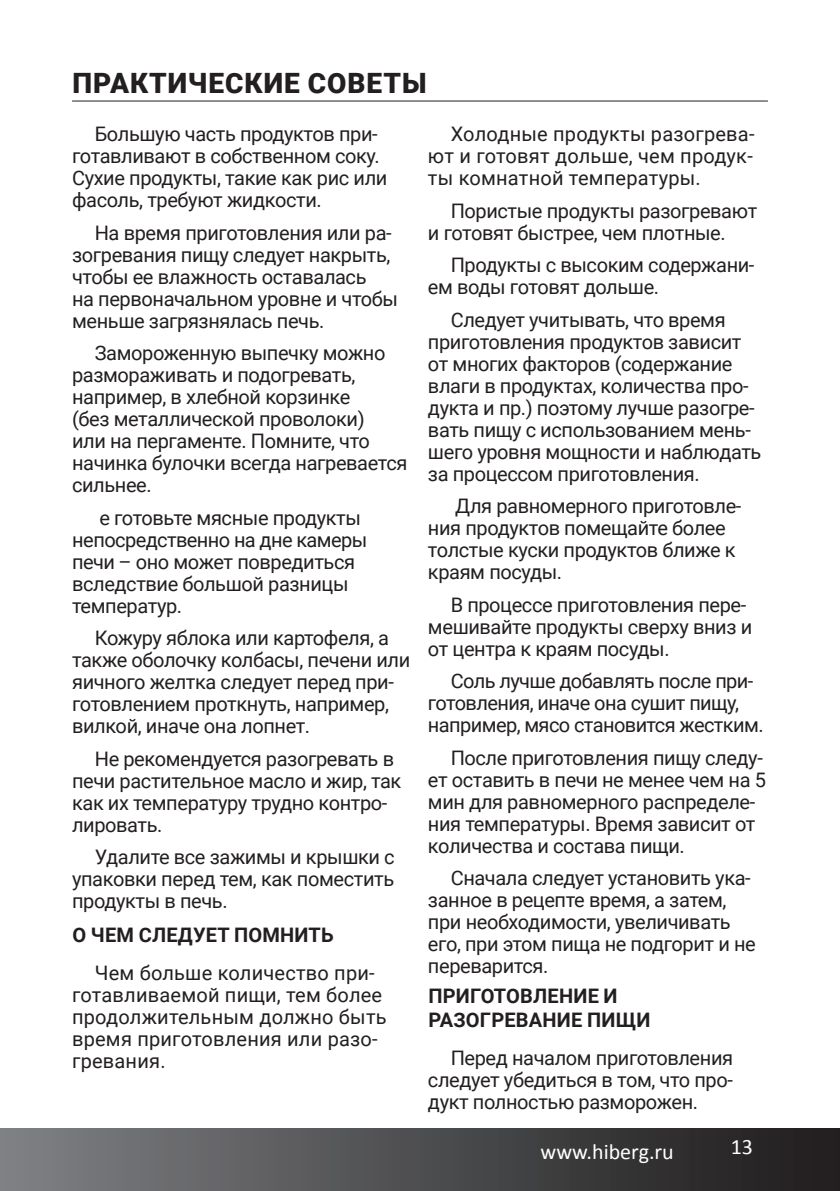
<style>
.page{position:relative;width:840px;height:1191px;background:#fff}
.page>*{position:absolute;margin:0;border:0;box-sizing:border-box;transform-origin:0 0}
.t1{font:900 28px "Roboto";letter-spacing:.035em;color:#231f20}
.t2{font:22px "Calibri";color:#fff}
.t3{font:20px/22px "Roboto";letter-spacing:-.02em;color:#231f20}
.t4{font:20px/22px "Roboto";letter-spacing:.01em;color:#231f20}
.t5{font:700 20px/24px "Roboto";letter-spacing:.01em;color:#231f20}
</style>
<div class="page">
<div style="left:0;top:1128px;width:839px;height:63px;background:linear-gradient(to right,#7e8184,#1e1b1c)"></div>
<hr style="left:72px;top:100px;width:695px;height:1px;background:#231f20">
<h1 class="t1" style="left:72px;top:63px;width:355px">ПРАКТИЧЕСКИЕ СОВЕТЫ</h1>
<p class="t3" style="left:72px;top:122px;width:316px;text-indent:23px">Большую часть продуктов при&shy;готавливают в собственном соку.<br>Сухие продукты, такие как рис или фасоль, требуют жидкости.</p>
<p class="t3" style="left:72px;top:221px;width:327px;text-indent:23px">На время приготовления или ра&shy;зогревания пищу следует накрыть, чтобы ее влажность оставалась<br>на первоначальном уровне и чтобы меньше загрязнялась печь.</p>
<p class="t3" style="left:72px;top:341px;width:336px;text-indent:23px">Замороженную выпечку можно размораживать и подогревать, например, в хлебной корзинке<br>(без металлической проволоки)<br>или на пергаменте. Помните, что начинка булочки всегда нагревается сильнее.</p>
<p class="t3" style="left:72px;top:506px;width:296px;text-indent:27px">е готовьте мясные продукты непосредственно на дне камеры печи – оно может повредиться вследствие большой разницы температур.</p>
<p class="t3" style="left:72px;top:626px;width:339px;text-indent:23px">Кожуру яблока или картофеля, а также оболочку колбасы, печени или яичного желтка следует перед при&shy;готовлением проткнуть, например, вилкой, иначе она лопнет.</p>
<p class="t3" style="left:72px;top:747px;width:330px;text-indent:23px">Не рекомендуется разогревать в печи растительное масло и жир, так как их температуру трудно контро&shy;лировать.</p>
<p class="t3" style="left:72px;top:845px;width:324px;text-align:justify;text-indent:23px">Удалите все зажимы и крышки с упаковки перед тем, как поместить продукты в печь.</p>
<p class="t5" style="left:72px;top:922px;width:262px">О ЧЕМ СЛЕДУЕТ ПОМНИТЬ</p>
<p class="t4" style="left:72px;top:961px;width:316px;text-indent:23px">Чем больше количество при&shy;готавливаемой пищи, тем более продолжительным должно быть время приготовления или разо&shy;гревания.</p>
<p class="t3" style="left:428px;top:122px;width:328px;text-align:justify;text-indent:23px">Холодные продукты разогрева&shy;ют и готовят дольше, чем продук&shy;ты комнатной температуры.</p>
<p class="t3" style="left:428px;top:199px;width:330px;text-indent:23px">Пористые продукты разогревают и готовят быстрее, чем плотные.</p>
<p class="t3" style="left:428px;top:253px;width:328px;text-indent:23px">Продукты с высоким содержани&shy;ем воды готовят дольше.</p>
<p class="t3" style="left:428px;top:308px;width:335px;text-indent:23px">Следует учитывать, что время приготовления продуктов зависит от многих факторов (содержание влаги в продуктах, количества про&shy;дукта и пр.) поэтому лучше разогре&shy;вать пищу с использованием мень&shy;шего уровня мощности и наблюдать за процессом приготовления.</p>
<p class="t3" style="left:428px;top:494px;width:315px;text-indent:27px">Для равномерного приготовле&shy;ния продуктов помещайте более толстые куски продуктов ближе к краям посуды.</p>
<p class="t3" style="left:428px;top:593px;width:325px;text-indent:23px">В процессе приготовления пере&shy;мешивайте продукты сверху вниз и от центра к краям посуды.</p>
<p class="t3" style="left:428px;top:669px;width:337px;text-indent:23px">Соль лучше добавлять после при&shy;готовления, иначе она сушит пищу, например, мясо становится жестким.</p>
<p class="t3" style="left:428px;top:746px;width:339px;text-indent:23px">После приготовления пищу следу&shy;ет оставить в печи не менее чем на 5 мин для равномерного распределе&shy;ния температуры. Время зависит от количества и состава пищи.</p>
<p class="t3" style="left:428px;top:866px;width:329px;text-indent:23px">Сначала следует установить ука&shy;занное в рецепте время, а затем, при необходимости, увеличивать его, при этом пища не подгорит и не переварится.</p>
<p class="t5" style="left:428px;top:983px;width:223px">ПРИГОТОВЛЕНИЕ И<br>РАЗОГРЕВАНИЕ ПИЩИ</p>
<p class="t3" style="left:428px;top:1046px;width:306px;text-align:justify;text-indent:23px">Перед началом приготовления следует убедиться в том, что про&shy;дукт полностью разморожен.</p>
<p class="t2" style="left:540px;top:1137px;width:135px">www.hiberg.ru</p>
<p class="t2" style="left:730px;top:1133px;width:24px">13</p>
</div>
